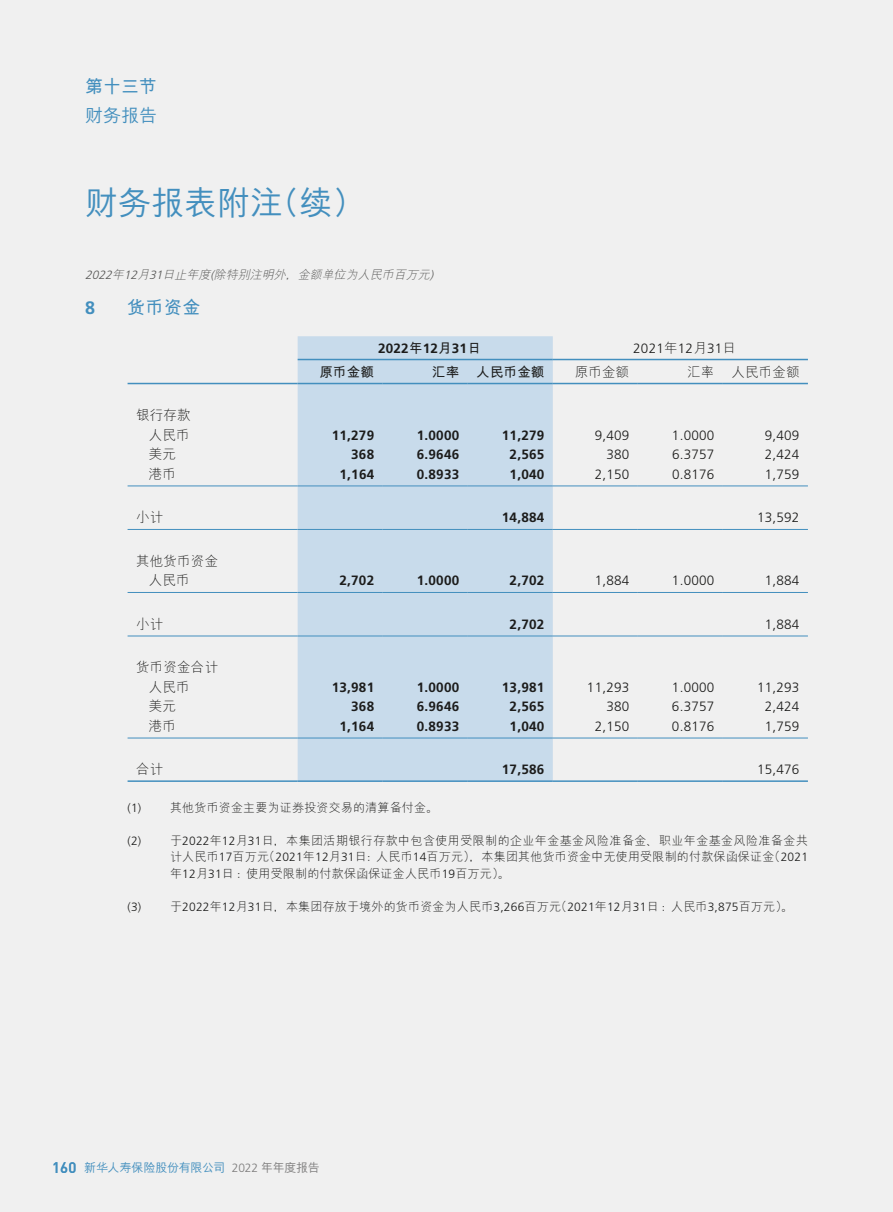
<style>
.page{position:relative;width:893px;height:1212px;background:#f0f0f0}
.page>*{position:absolute;margin:0;border:0;box-sizing:border-box;transform-origin:0 0}
.t1{font:500 33px "M Hei PRC";color:#438fbe}
.t2{font:700 18px "M Hei PRC";letter-spacing:.01em;color:#438fbe}
.t3{font:500 18px "M Hei PRC";color:#438fbe}
.t4{font:700 18px "Frutiger LT Std";color:#438fbe}
.t5{font:500 15px "DIN";color:#438fbe}
.t6{font:700 13.5px "Frutiger LT Std";letter-spacing:.015em;color:#1c1c1b}
.t7{font:300 13.5px "Frutiger LT Std";letter-spacing:.015em;color:#1c1c1b}
.t8{font:300 13.5px/19.5px "M Hei PRC";letter-spacing:.015em;color:#1c1c1b}
.t9{font:700 13.5px "M Hei PRC";letter-spacing:.015em;color:#1c1c1b}
.t10{font:300 12px/16.5px "M Hei PRC";letter-spacing:.015em;color:#1c1c1b;text-align:justify}
.t11{font:italic 300 12px "M Hei PRC";color:#575756}
.t12{font:500 12px "M Hei PRC";letter-spacing:-.02em;color:#438fbe}
.s1{font-family:"Frutiger LT Std"}
.s2{font-family:"M Hei PRC"}
.s3{font-family:"Frutiger LT Std";font-weight:300;color:#7c7b7b}
.s4{color:#7c7b7b}
</style>
<div class="page">
<div style="left:298px;top:336px;width:255px;height:444px;background:#c8dbeb"></div>
<hr style="left:298px;top:359px;width:255px;height:1px;background:#438fbe">
<hr style="left:553px;top:359px;width:255px;height:1px;background:#438fbe">
<hr style="left:128px;top:383px;width:170px;height:1px;background:#438fbe">
<hr style="left:298px;top:383px;width:85px;height:1px;background:#438fbe">
<hr style="left:383px;top:383px;width:85px;height:1px;background:#438fbe">
<hr style="left:468px;top:383px;width:85px;height:1px;background:#438fbe">
<hr style="left:553px;top:383px;width:85px;height:1px;background:#438fbe">
<hr style="left:638px;top:383px;width:85px;height:1px;background:#438fbe">
<hr style="left:723px;top:383px;width:85px;height:1px;background:#438fbe">
<hr style="left:128px;top:485px;width:170px;height:1px;background:#438fbe">
<hr style="left:298px;top:485px;width:85px;height:1px;background:#438fbe">
<hr style="left:383px;top:485px;width:85px;height:1px;background:#438fbe">
<hr style="left:468px;top:485px;width:85px;height:1px;background:#438fbe">
<hr style="left:553px;top:485px;width:85px;height:1px;background:#438fbe">
<hr style="left:638px;top:485px;width:85px;height:1px;background:#438fbe">
<hr style="left:723px;top:485px;width:85px;height:1px;background:#438fbe">
<hr style="left:128px;top:529px;width:170px;height:1px;background:#438fbe">
<hr style="left:298px;top:529px;width:85px;height:1px;background:#438fbe">
<hr style="left:383px;top:529px;width:85px;height:1px;background:#438fbe">
<hr style="left:468px;top:529px;width:85px;height:1px;background:#438fbe">
<hr style="left:553px;top:529px;width:85px;height:1px;background:#438fbe">
<hr style="left:638px;top:529px;width:85px;height:1px;background:#438fbe">
<hr style="left:723px;top:529px;width:85px;height:1px;background:#438fbe">
<hr style="left:128px;top:592px;width:170px;height:1px;background:#438fbe">
<hr style="left:298px;top:592px;width:85px;height:1px;background:#438fbe">
<hr style="left:383px;top:592px;width:85px;height:1px;background:#438fbe">
<hr style="left:468px;top:592px;width:85px;height:1px;background:#438fbe">
<hr style="left:553px;top:592px;width:85px;height:1px;background:#438fbe">
<hr style="left:638px;top:592px;width:85px;height:1px;background:#438fbe">
<hr style="left:723px;top:592px;width:85px;height:1px;background:#438fbe">
<hr style="left:128px;top:636px;width:170px;height:1px;background:#438fbe">
<hr style="left:298px;top:636px;width:85px;height:1px;background:#438fbe">
<hr style="left:383px;top:636px;width:85px;height:1px;background:#438fbe">
<hr style="left:468px;top:636px;width:85px;height:1px;background:#438fbe">
<hr style="left:553px;top:636px;width:85px;height:1px;background:#438fbe">
<hr style="left:638px;top:636px;width:85px;height:1px;background:#438fbe">
<hr style="left:723px;top:636px;width:85px;height:1px;background:#438fbe">
<hr style="left:128px;top:738px;width:170px;height:1px;background:#438fbe">
<hr style="left:298px;top:738px;width:85px;height:1px;background:#438fbe">
<hr style="left:383px;top:738px;width:85px;height:1px;background:#438fbe">
<hr style="left:468px;top:738px;width:85px;height:1px;background:#438fbe">
<hr style="left:553px;top:738px;width:85px;height:1px;background:#438fbe">
<hr style="left:638px;top:738px;width:85px;height:1px;background:#438fbe">
<hr style="left:723px;top:738px;width:85px;height:1px;background:#438fbe">
<hr style="left:128px;top:780px;width:170px;height:2px;background:#438fbe">
<hr style="left:298px;top:780px;width:85px;height:2px;background:#438fbe">
<hr style="left:383px;top:780px;width:85px;height:2px;background:#438fbe">
<hr style="left:468px;top:780px;width:85px;height:2px;background:#438fbe">
<hr style="left:553px;top:780px;width:85px;height:2px;background:#438fbe">
<hr style="left:638px;top:780px;width:85px;height:2px;background:#438fbe">
<hr style="left:723px;top:780px;width:85px;height:2px;background:#438fbe">
<h2 class="t2" style="left:85px;top:77px;width:73px">第十三节</h2>
<h2 class="t3" style="left:85px;top:107px;width:73px">财务报告</h2>
<h1 class="t1" style="left:85px;top:186px;width:282px">财务报表附注（续）</h1>
<p class="t11" style="left:85px;top:268px;width:353px"><span class="s1">2022</span>年<span class="s1">12</span>月<span class="s1">31</span>日止年度<span class="s1">(</span>除特别注明外，金额单位为人民币百万元<span class="s1">)</span></p>
<h2 class="t4" style="left:85px;top:297px;width:12px">8</h2>
<h2 class="t2" style="left:128px;top:298px;width:74px">货币资金</h2>
<p class="t8" style="left:136px;top:405px;width:56px;text-align:right">银行存款人民币</p>
<p class="t6" style="left:378px;top:340px;width:104px">2022<span class="s2">年</span>12<span class="s2">月</span>31<span class="s2">日</span></p>
<p class="t7" style="left:633px;top:340px;width:104px">2021<span class="s2">年</span>12<span class="s2">月</span>31<span class="s2">日</span></p>
<p class="t9" style="left:319px;top:365px;width:56px">原币金额</p>
<p class="t9" style="left:432px;top:365px;width:29px">汇率</p>
<p class="t9" style="left:476px;top:365px;width:70px">人民币金额</p>
<p class="t8" style="left:575px;top:362px;width:56px">原币金额</p>
<p class="t8" style="left:687px;top:362px;width:29px">汇率</p>
<p class="t8" style="left:731px;top:362px;width:70px">人民币金额</p>
<p class="t6" style="left:332px;top:427px;width:44px">11,279</p>
<p class="t6" style="left:417px;top:427px;width:44px">1.0000</p>
<p class="t6" style="left:502px;top:427px;width:44px">11,279</p>
<p class="t7" style="left:595px;top:427px;width:36px">9,409</p>
<p class="t7" style="left:672px;top:427px;width:44px">1.0000</p>
<p class="t7" style="left:765px;top:427px;width:36px">9,409</p>
<p class="t8" style="left:149px;top:444px;width:29px">美元</p>
<p class="t6" style="left:351px;top:446px;width:24px">368</p>
<p class="t6" style="left:417px;top:446px;width:44px">6.9646</p>
<p class="t6" style="left:510px;top:446px;width:36px">2,565</p>
<p class="t7" style="left:606px;top:447px;width:24px">380</p>
<p class="t7" style="left:672px;top:447px;width:44px">6.3757</p>
<p class="t7" style="left:765px;top:447px;width:36px">2,424</p>
<p class="t8" style="left:149px;top:464px;width:29px">港币</p>
<p class="t6" style="left:340px;top:466px;width:36px">1,164</p>
<p class="t6" style="left:417px;top:466px;width:44px">0.8933</p>
<p class="t6" style="left:510px;top:466px;width:36px">1,040</p>
<p class="t7" style="left:595px;top:466px;width:36px">2,150</p>
<p class="t7" style="left:672px;top:466px;width:44px">0.8176</p>
<p class="t7" style="left:765px;top:466px;width:36px">1,759</p>
<p class="t8" style="left:136px;top:507px;width:29px">小计</p>
<p class="t6" style="left:502px;top:510px;width:44px">14,884</p>
<p class="t7" style="left:757px;top:510px;width:44px">13,592</p>
<p class="t8" style="left:149px;top:551px;width:71px;text-indent:-13px">其他货币资金人民币</p>
<p class="t6" style="left:339px;top:573px;width:36px">2,702</p>
<p class="t6" style="left:417px;top:573px;width:44px">1.0000</p>
<p class="t6" style="left:510px;top:573px;width:36px">2,702</p>
<p class="t7" style="left:595px;top:573px;width:36px">1,884</p>
<p class="t7" style="left:672px;top:573px;width:44px">1.0000</p>
<p class="t7" style="left:765px;top:573px;width:36px">1,884</p>
<p class="t8" style="left:136px;top:614px;width:29px">小计</p>
<p class="t6" style="left:510px;top:616px;width:36px">2,702</p>
<p class="t7" style="left:765px;top:616px;width:36px">1,884</p>
<p class="t8" style="left:149px;top:657px;width:71px;text-indent:-13px">货币资金合计人民币</p>
<p class="t6" style="left:332px;top:679px;width:44px">13,981</p>
<p class="t6" style="left:417px;top:679px;width:44px">1.0000</p>
<p class="t6" style="left:502px;top:679px;width:44px">13,981</p>
<p class="t7" style="left:587px;top:679px;width:44px">11,293</p>
<p class="t7" style="left:672px;top:679px;width:44px">1.0000</p>
<p class="t7" style="left:757px;top:679px;width:44px">11,293</p>
<p class="t8" style="left:149px;top:696px;width:29px">美元</p>
<p class="t6" style="left:351px;top:699px;width:24px">368</p>
<p class="t6" style="left:417px;top:699px;width:44px">6.9646</p>
<p class="t6" style="left:510px;top:699px;width:36px">2,565</p>
<p class="t7" style="left:606px;top:699px;width:24px">380</p>
<p class="t7" style="left:672px;top:699px;width:44px">6.3757</p>
<p class="t7" style="left:765px;top:699px;width:36px">2,424</p>
<p class="t8" style="left:149px;top:716px;width:29px">港币</p>
<p class="t6" style="left:339px;top:718px;width:36px">1,164</p>
<p class="t6" style="left:417px;top:718px;width:44px">0.8933</p>
<p class="t6" style="left:510px;top:718px;width:36px">1,040</p>
<p class="t7" style="left:595px;top:718px;width:36px">2,150</p>
<p class="t7" style="left:672px;top:718px;width:44px">0.8176</p>
<p class="t7" style="left:765px;top:718px;width:36px">1,759</p>
<p class="t8" style="left:136px;top:759px;width:29px">合计</p>
<p class="t6" style="left:502px;top:762px;width:44px">17,586</p>
<p class="t7" style="left:757px;top:762px;width:44px">15,476</p>
<p class="t10" style="left:128px;top:799px;width:312px"><span class="s1">(1)</span> 其他货币资金主要为证券投资交易的清算备付金。</p>
<p class="t10" style="left:170px;top:832px;width:639px;text-indent:-43px"><span class="s1">(2)</span> 于<span class="s1">2022</span>年<span class="s1">12</span>月<span class="s1">31</span>日，本集团活期银行存款中包含使用受限制的企业年金基金风险准备金、职业年金基金风险准备金共计人民币<span class="s1">17</span>百万元（<span class="s1">2021</span>年<span class="s1">12</span>月<span class="s1">31</span>日：人民币<span class="s1">14</span>百万元），本集团其他货币资金中无使用受限制的付款保函保证金（<span class="s1">2021</span>年<span class="s1">12</span>月<span class="s1">31</span>日：使用受限制的付款保函保证金人民币<span class="s1">19</span>百万元）。</p>
<p class="t10" style="left:128px;top:898px;width:667px"><span class="s1">(3)</span> 于<span class="s1">2022</span>年<span class="s1">12</span>月<span class="s1">31</span>日，本集团存放于境外的货币资金为人民币<span class="s1">3,266</span>百万元（<span class="s1">2021</span>年<span class="s1">12</span>月<span class="s1">31</span>日：人民币<span class="s1">3,875</span>百万元）。</p>
<p class="t5" style="left:52px;top:1157px;width:26px">160</p>
<p class="t12" style="left:84px;top:1161px;width:237px">新华人寿保险股份有限公司 <span class="s3">2022</span> <span class="s4">年年度报告</span></p>
</div>
